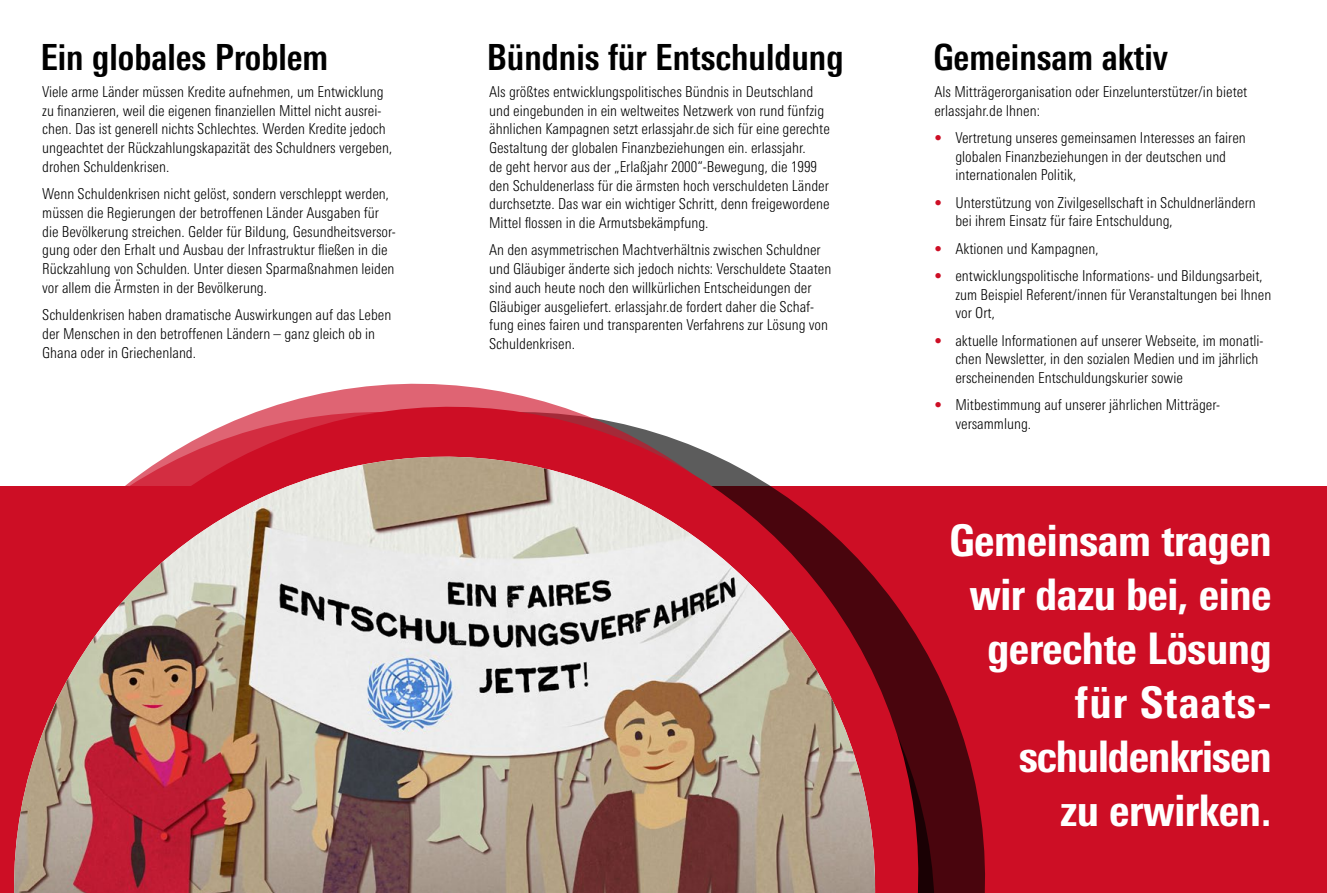
<style>
.page{position:relative;width:1327px;height:893px;background:#fff}
.page>*{position:absolute;margin:0;border:0;box-sizing:border-box;transform-origin:0 0}
.t1{font:800 condensed 43.5px/54px "Linotype Univers";letter-spacing:-.01em;color:#fff;text-align:right}
.t2{font:700 condensed 36px "Linotype Univers";color:#000}
.t3{font:300 condensed 15px/18.8px "Linotype Univers";color:#000}
.s1{color:#cd0e25}
</style>
<div class="page">
<div style="left:0;top:486px;width:1327px;height:407px;background:#cd0e25"></div>
<svg style="left:298px;top:383px;width:682px;height:510px"></svg>
<div style="left:934px;top:133px;width:8px;height:9px;border:3px solid #fff;border-radius:50%"></div>
<div style="left:934px;top:198px;width:8px;height:8px;border:3px solid #fff;border-radius:50%"></div>
<div style="left:934px;top:244px;width:8px;height:8px;border:3px solid #fff;border-radius:50%"></div>
<div style="left:934px;top:271px;width:8px;height:9px;border:3px solid #fff;border-radius:50%"></div>
<div style="left:934px;top:336px;width:8px;height:8px;border:3px solid #fff;border-radius:50%"></div>
<div style="left:934px;top:401px;width:8px;height:8px;border:3px solid #fff;border-radius:50%"></div>
<svg style="left:165px;top:399px;width:767px;height:494px"></svg>
<img style="left:14px;top:457px;width:863px;height:436px">
<h2 class="t2" style="left:40px;top:36px;width:289px">Ein globales Problem</h2>
<p class="t3" style="left:42px;top:82px;width:352px">Viele arme Länder müssen Kredite aufnehmen, um Entwicklung zu finanzieren, weil die eigenen finanziellen Mittel nicht ausrei&shy;chen. Das ist generell nichts Schlechtes. Werden Kredite jedoch ungeachtet der Rückzahlungskapazität des Schuldners vergeben, drohen Schuldenkrisen.</p>
<p class="t3" style="left:42px;top:184px;width:355px">Wenn Schuldenkrisen nicht gelöst, sondern verschleppt werden, müssen die Regierungen der betroffenen Länder Ausgaben für die Bevölkerung streichen. Gelder für Bildung, Gesundheitsversor&shy;gung oder den Erhalt und Ausbau der Infrastruktur fließen in die Rückzahlung von Schulden. Unter diesen Sparmaßnahmen leiden vor allem die Ärmsten in der Bevölkerung.</p>
<p class="t3" style="left:42px;top:305px;width:351px">Schuldenkrisen haben dramatische Auswirkungen auf das Leben der Menschen in den betroffenen Ländern – ganz gleich ob in<br>Ghana oder in Griechenland.</p>
<h2 class="t2" style="left:487px;top:36px;width:358px">Bündnis für Entschuldung</h2>
<p class="t3" style="left:489px;top:82px;width:342px">Als größtes entwicklungspolitisches Bündnis in Deutschland und eingebunden in ein weltweites Netzwerk von rund fünfzig ähnlichen Kampagnen setzt erlassjahr.de sich für eine gerechte Gestaltung der globalen Finanzbeziehungen ein. erlassjahr.<br>de geht hervor aus der „Erlaßjahr 2000“-Bewegung, die 1999 den Schuldenerlass für die ärmsten hoch verschuldeten Länder durchsetzte. Das war ein wichtiger Schritt, denn freigewordene Mittel flossen in die Armutsbekämpfung.</p>
<p class="t3" style="left:489px;top:241px;width:344px">An den asymmetrischen Machtverhältnis zwischen Schuldner und Gläubiger änderte sich jedoch nichts: Verschuldete Staaten sind auch heute noch den willkürlichen Entscheidungen der Gläubiger ausgeliefert. erlassjahr.de fordert daher die Schaf&shy;fung eines fairen und transparenten Verfahrens zur Lösung von Schuldenkrisen.</p>
<h2 class="t2" style="left:933px;top:36px;width:236px">Gemeinsam aktiv</h2>
<p class="t3" style="left:934px;top:82px;width:314px">Als Mitträgerorganisation oder Einzelunterstützer/in bietet erlassjahr.de Ihnen:</p>
<p class="t3" style="left:955px;top:128px;width:292px;text-indent:-21px"><span class="s1">•</span> Vertretung unseres gemeinsamen Interesses an fairen globalen Finanzbeziehungen in der deutschen und internationalen Politik,</p>
<p class="t3" style="left:955px;top:193px;width:302px;text-indent:-21px"><span class="s1">•</span> Unterstützung von Zivilgesellschaft in Schuldnerländern bei ihrem Einsatz für faire Entschuldung,</p>
<p class="t3" style="left:934px;top:239px;width:166px"><span class="s1">•</span> Aktionen und Kampagnen,</p>
<p class="t3" style="left:955px;top:266px;width:317px;text-indent:-21px"><span class="s1">•</span> entwicklungspolitische Informations- und Bildungsarbeit, zum Beispiel Referent/innen für Veranstaltungen bei Ihnen vor Ort,</p>
<p class="t3" style="left:955px;top:331px;width:310px;text-indent:-21px"><span class="s1">•</span> aktuelle Informationen auf unserer Webseite, im monatli&shy;chen Newsletter, in den sozialen Medien und im jährlich erscheinenden Entschuldungskurier sowie</p>
<p class="t3" style="left:955px;top:396px;width:266px;text-indent:-21px"><span class="s1">•</span> Mitbestimmung auf unserer jährlichen Mitträger&shy;versammlung.</p>
<h1 class="t1" style="left:949px;top:513px;width:324px">Gemeinsam tragen wir dazu bei, eine gerechte Lösung für Staats&shy;schuldenkrisen<br>zu erwirken.</h1>
</div>
